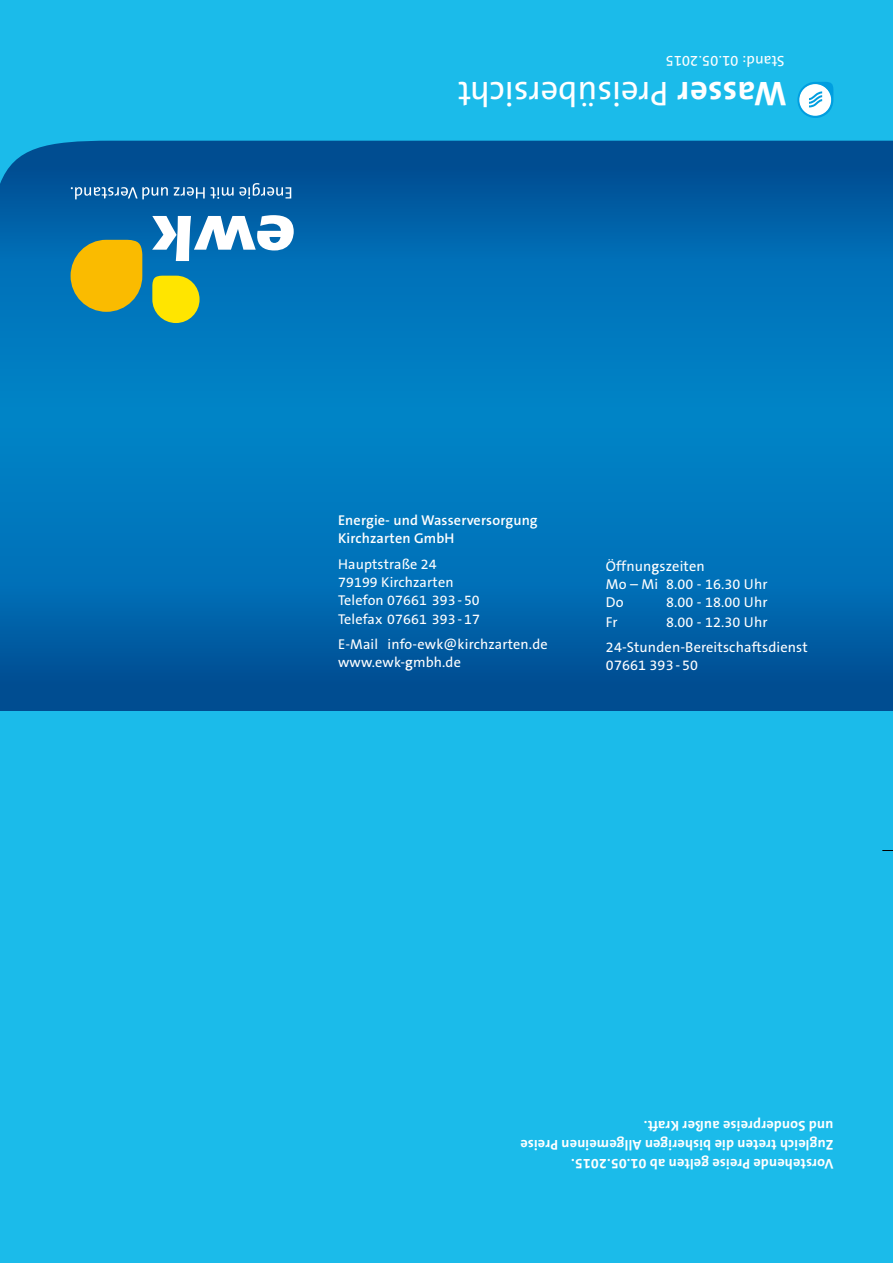
<style>
.page{position:relative;width:893px;height:1263px;background:#fff}
.page>*{position:absolute;margin:0;border:0;box-sizing:border-box;transform-origin:0 0}
.t1{font:34.5px "The Sans B5 Plain";color:#fff}
.t2{font:15px "The Sans B5 Plain";letter-spacing:-.005em;color:#fff}
.t3{font:14.4px/18.1px "The Sans B5 Plain";letter-spacing:.01em;color:#fff}
.t4{font:14.25px/18.5px "The Sans B5 Plain";letter-spacing:.01em;color:#fff}
.t5{font:700 14.25px/19.2px "The Sans B7";letter-spacing:.01em;color:#fff}
.t6{font:600 14.25px/18px "The Sans B6";letter-spacing:.01em;color:#fff}
.s1{font-family:"The Sans B7";font-weight:700}
.s2{font-family:"The Sans B6";font-weight:600}
</style>
<div class="page">
<div style="left:0;top:0;width:893px;height:283px;background:#1bbbea"></div>
<svg style="left:0;top:141px;width:893px;height:284px;background:#006db2"></svg>
<div style="left:0;top:708px;width:893px;height:555px;background:#1bbbea"></div>
<div style="left:0;top:425px;width:893px;height:285px;background:linear-gradient(to bottom,#008acf,#004e95)"></div>
<svg style="left:152px;top:215px;width:142px;height:46px;background:#7cb1d6"></svg>
<svg style="left:152px;top:276px;width:48px;height:47px;background:#d1d121"></svg>
<svg style="left:71px;top:240px;width:71px;height:72px;background:#d1af1e"></svg>
<svg style="left:211px;top:183px;width:80px;height:16px"></svg>
<svg style="left:174px;top:187px;width:31px;height:11px"></svg>
<svg style="left:71px;top:187px;width:97px;height:12px"></svg>
<svg style="left:797px;top:82px;width:36px;height:36px"></svg>
<p class="t2" style="left:784px;top:69px;width:120px;rotate:-180deg">Stand: 01.05.2015</p>
<h1 class="t1" style="left:787px;top:112px;width:331px;rotate:-180deg"><span class="s1">Wasser</span> Preisübersicht</h1>
<p class="t6" style="left:338px;top:512px;width:201px">Energie- und Wasserversorgung<br>Kirchzarten GmbH</p>
<p class="t4" style="left:338px;top:555px;width:143px">Hauptstraße 24<br>79199 Kirchzarten<br>Telefon 07661 393-50<br>Telefax 07661 393-17</p>
<p class="t4" style="left:338px;top:636px;width:211px;line-height:18px">E-Mail info-ewk@kirchzarten.de www.ewk-<span class="s2">g</span>mbh.de</p>
<p class="t3" style="left:606px;top:557px;width:163px">Öffnun<span class="s2">g</span>szeiten<br>Mo – Mi 8.00 - 16.30 Uhr<br>Do</p>
<p class="t3" style="left:666px;top:594px;width:103px">8.00 - 18.00 Uhr</p>
<p class="t3" style="left:606px;top:609px;width:203px;line-height:25.8px;text-indent:60px">8.00 - 12.30 Uhr<br>24-Stunden-Bereitschaftsdienst</p>
<p class="t3" style="left:606px;top:657px;width:94px">07661 393-50</p>
<p class="t3" style="left:606px;top:613px;width:13px">Fr</p>
<p class="t5" style="left:833px;top:1173px;width:314px;rotate:-180deg">Vorstehende Preise gelten ab 01.05.2015.<br>Zugleich treten die bisherigen Allgemeinen Preise und Sonderpreise außer Kraft.</p>
</div>
